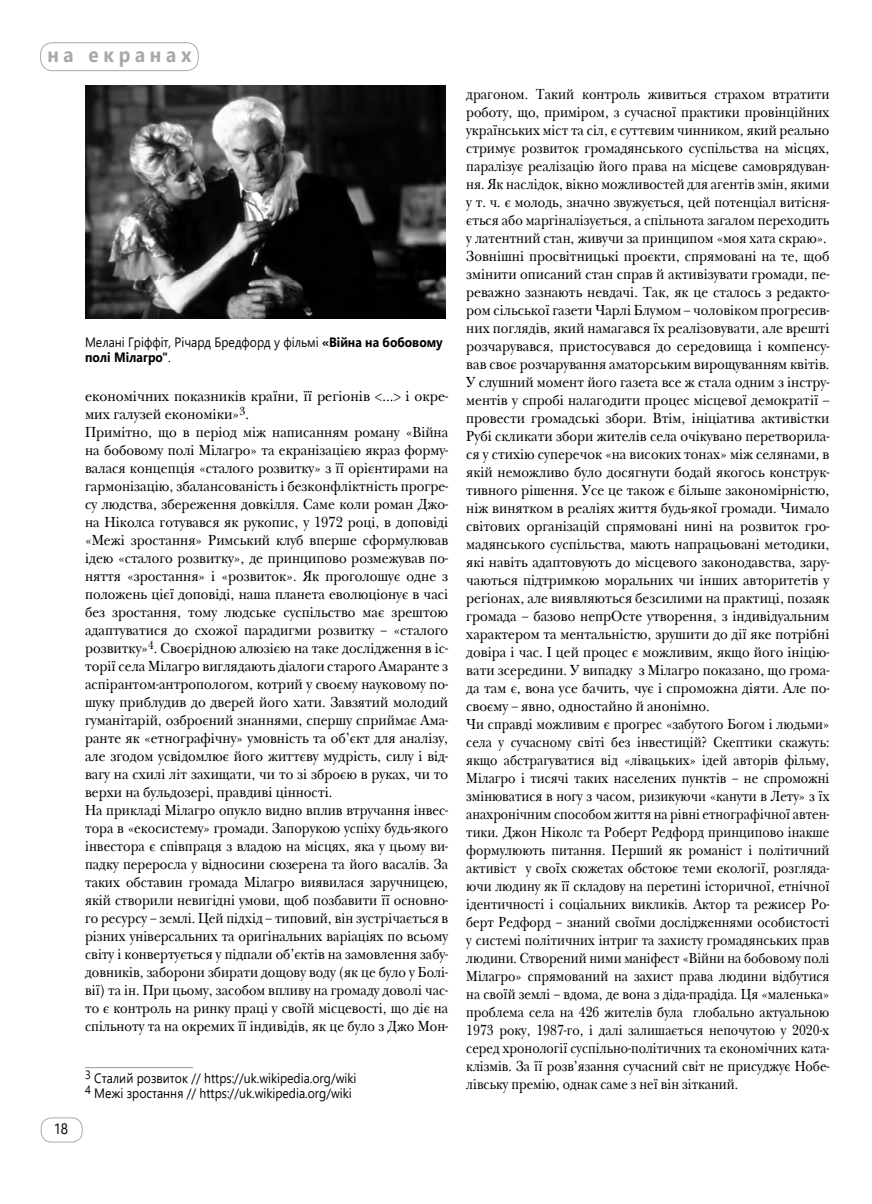
<style>
.page{position:relative;width:872px;height:1204px;background:#fff}
.page>*{position:absolute;margin:0;border:0;box-sizing:border-box;transform-origin:0 0}
.t1{font:700 21px "Segoe UI";letter-spacing:.25em;color:#a7a9ac;scale:.9 1}
.t2{font:15px/18px "New Baskerville CTT";color:#000;scale:.88 1}
.t3{font:15px/18px "New Baskerville CTT";color:#000;scale:.93 1}
.t4{font:15px "Segoe UI";color:#000;scale:.9 1}
.t5{font:13.5px/15px "Segoe UI";color:#000;scale:.9 1}
.s1{font-weight:700}
</style>
<div class="page">
<div style="left:41px;top:1117px;width:42px;height:25px;border:1px solid #a7a9ac;border-radius:10px"></div>
<hr style="left:85px;top:1067px;width:108px;height:1px;background:#939598">
<img style="left:85px;top:85px;width:360px;height:233px">
<div style="left:40px;top:42px;width:159px;height:29px;border:1px solid #a7a9ac;border-radius:12px"></div>
<h1 class="t1" style="left:47px;top:35px;width:162px">на екранах</h1>
<p class="t5" style="left:85px;top:333px;width:399px">Мелані Гріффіт, Річард Бредфорд у фільмі <span class="s1">«Війна на бобовому полі Мілагро"</span>.</p>
<p class="t4" style="left:54px;top:1114px;width:18px">18</p>
<p class="t3" style="left:85px;top:387px;width:392px">економічних показників країни, її регіонів &lt;...&gt; і окре&shy;мих галузей економіки»<sup>3</sup>.<br>Примітно, що в період між написанням роману «Війна на бобовому полі Мілагро» та екранізацією якраз форму&shy;валася концепція «сталого розвитку» з її орієнтирами на гармонізацію, збалансованість і безконфліктність прогре&shy;су людства, збереження довкілля. Саме коли роман Джо&shy;на Ніколса готувався як рукопис, у 1972 році, в доповіді «Межі зростання» Римський клуб вперше сформулював ідею «сталого розвитку», де принципово розмежував по&shy;няття «зростання» і «розвиток». Як проголошує одне з положень цієї доповіді, наша планета еволюціонує в часі без зростання, тому людське суспільство має зрештою адаптуватися до схожої парадигми розвитку – «сталого розвитку»<sup>4</sup>. Своєрідною алюзією на таке дослідження в іс&shy;торії села Мілагро виглядають діалоги старого Амаранте з аспірантом-антропологом, котрий у своєму науковому по&shy;шуку приблудив до дверей його хати. Завзятий молодий гуманітарій, озброєний знаннями, спершу сприймає Ама&shy;ранте як «етнографічну» умовність та об’єкт для аналізу, але згодом усвідомлює його життєву мудрість, силу і від&shy;вагу на схилі літ захищати, чи то зі зброєю в руках, чи то верхи на бульдозері, правдиві цінності.<br>На прикладі Мілагро опукло видно вплив втручання інвес&shy;тора в «екосистему» громади. Запорукою успіху будь-якого інвестора є співпраця з владою на місцях, яка у цьому ви&shy;падку переросла у відносини сюзерена та його васалів. За таких обставин громада Мілагро виявилася заручницею, якій створили невигідні умови, щоб позбавити її основно&shy;го ресурсу – землі. Цей підхід – типовий, він зустрічається в різних універсальних та оригінальних варіаціях по всьому світу і конвертується у підпали об’єктів на замовлення забу&shy;довників, заборони збирати дощову воду (як це було у Болі&shy;вії) та ін. При цьому, засобом впливу на громаду доволі час&shy;то є контроль на ринку праці у своїй місцевості, що діє на спільноту та на окремих її індивідів, як це було з Джо Мон-</p>
<p class="t5" style="left:85px;top:1069px;width:303px"><sup>3</sup> Сталий розвиток // https://uk.wikipedia.org/wiki<br><sup>4</sup> Межі зростання // https://uk.wikipedia.org/wiki</p>
<p class="t2" style="left:466px;top:85px;width:414px">драгоном. Такий контроль живиться страхом втратити роботу, що, приміром, з сучасної практики провінційних українських міст та сіл, є суттєвим чинником, який реально стримує розвиток громадянського суспільства на місцях, паралізує реалізацію його права на місцеве самоврядуван&shy;ня. Як наслідок, вікно можливостей для агентів змін, якими у т. ч. є молодь, значно звужується, цей потенціал витісня&shy;ється або маргіналізується, а спільнота загалом переходить у латентний стан, живучи за принципом «моя хата скраю».<br>Зовнішні просвітницькі проєкти, спрямовані на те, щоб змінити описаний стан справ й активізувати громади, пе&shy;реважно зазнають невдачі. Так, як це сталось з редакто&shy;ром сільської газети Чарлі Блумом – чоловіком прогресив&shy;них поглядів, який намагався їх реалізовувати, але врешті розчарувався, пристосувався до середовища і компенсу&shy;вав своє розчарування аматорським вирощуванням квітів.<br>У слушний момент його газета все ж стала одним з інстру&shy;ментів у спробі налагодити процес місцевої демократії – провести громадські збори. Втім, ініціатива активістки Рубі скликати збори жителів села очікувано перетворила&shy;ся у стихію суперечок «на високих тонах» між селянами, в якій неможливо було досягнути бодай якогось конструк&shy;тивного рішення. Усе це також є більше закономірністю, ніж винятком в реаліях життя будь-якої громади. Чимало світових організацій спрямовані нині на розвиток гро&shy;мадянського суспільства, мають напрацьовані методики, які навіть адаптовують до місцевого законодавства, зару&shy;чаються підтримкою моральних чи інших авторитетів у регіонах, але виявляються безсилими на практиці, позаяк громада – базово непрОсте утворення, з індивідуальним характером та ментальністю, зрушити до дії яке потрібні довіра і час. І цей процес є можливим, якщо його ініцію&shy;вати зсередини. У випадку з Мілагро показано, що грома&shy;да там є, вона усе бачить, чує і спроможна діяти. Але по&shy;своєму – явно, одностайно й анонімно.<br>Чи справді можливим є прогрес «забутого Богом і людьми» села у сучасному світі без інвестицій? Скептики скажуть: якщо абстрагуватися від «лівацьких» ідей авторів фільму, Мілагро і тисячі таких населених пунктів – не спроможні змінюватися в ногу з часом, ризикуючи «канути в Лету» з їх анахронічним способом життя на рівні етнографічної автен&shy;тики. Джон Ніколс та Роберт Редфорд принципово інакше формулюють питання. Перший як романіст і політичний активіст у своїх сюжетах обстоює теми екології, розгляда&shy;ючи людину як її складову на перетині історичної, етнічної ідентичності і соціальних викликів. Актор та режисер Ро&shy;берт Редфорд – знаний своїми дослідженнями особистості у системі політичних інтриг та захисту громадянських прав людини. Створений ними маніфест «Війни на бобовому полі Мілагро» спрямований на захист права людини відбутися на своїй землі – вдома, де вона з діда-прадіда. Ця «маленька» проблема села на 426 жителів була глобально актуальною 1973 року, 1987-го, і далі залишається непочутою у 2020-х серед хронології суспільно-політичних та економічних ката&shy;клізмів. За її розв’язання сучасний світ не присуджує Нобе&shy;лівську премію, однак саме з неї він зітканий.</p>
</div>
